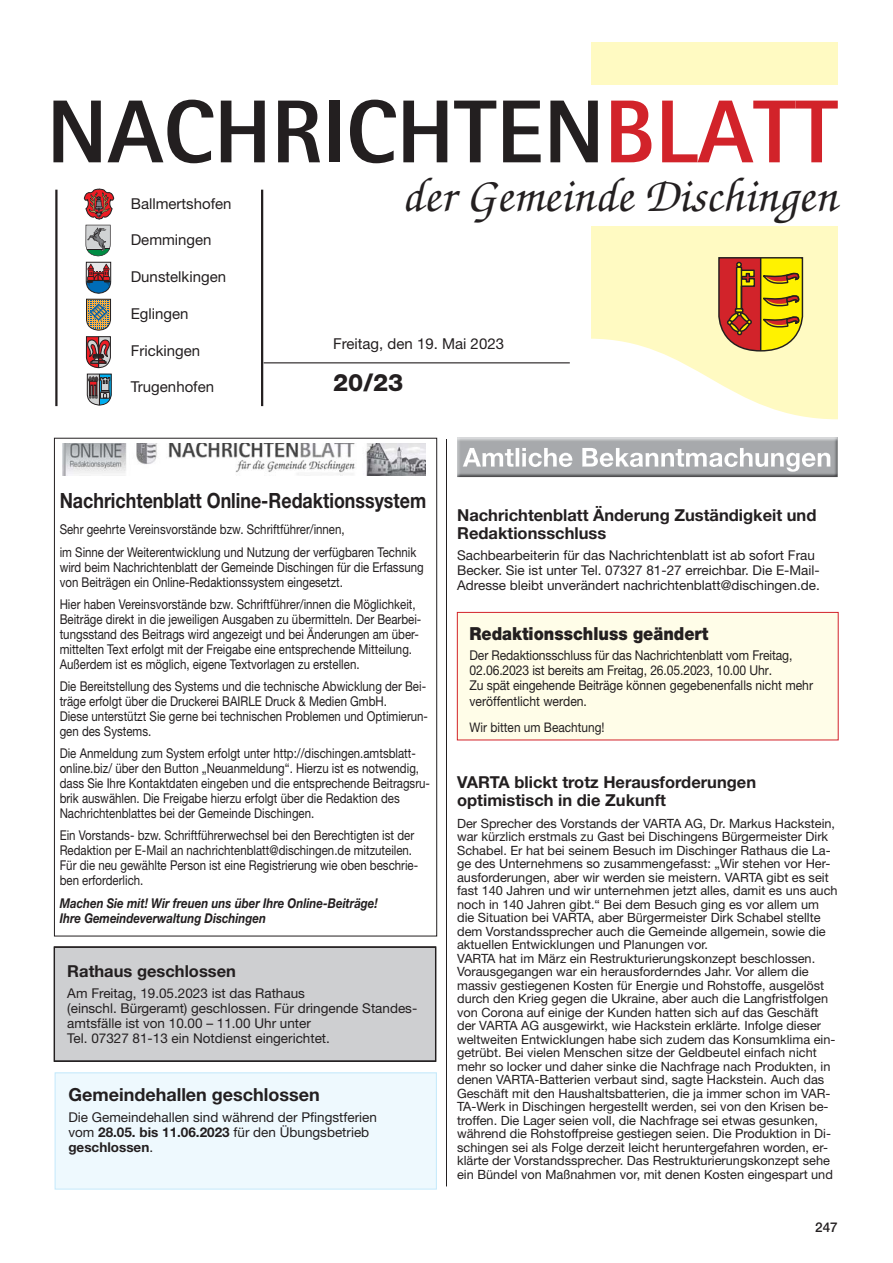
<style>
.page{position:relative;width:893px;height:1263px;background:#fff}
.page>*{position:absolute;margin:0;border:0;box-sizing:border-box;transform-origin:0 0}
.t1{font:800 89.4px "Rotis Sans Serif";color:#231f20}
.t2{font:italic 500 49.2px "Zapf Chancery";color:#231f20}
.t3{font:800 24px "Helvetica Neue LT Std";color:#231f20}
.t4{font:700 21px "Helvetica Neue LT Std";color:#231f20;scale:.85 1}
.t5{font:900 18px "Helvetica Neue LT Std";color:#231f20;scale:.9 1}
.t6{font:700 18px "Helvetica Neue LT Std";color:#231f20}
.t7{font:700 16.5px/18px "Helvetica Neue LT Std";color:#231f20}
.t8{font:15px "Helvetica Neue LT Std";color:#231f20}
.t9{font:13.5px/15px "Helvetica Neue LT Std";color:#231f20;scale:.85 1}
.t10{font:13.5px/15px "Helvetica Neue LT Std";color:#231f20}
.t11{font:13.5px/15px "Helvetica Neue LT Std";color:#231f20;scale:.9 1}
.t12{font:italic 700 13.5px/15px "Helvetica Neue LT Std";color:#231f20;scale:.85 1}
.t13{font:500 13.5px "Helvetica Neue LT Std";color:#231f20}
.t14{font:13.2px "Helvetica Neue LT Std";color:#231f20;scale:.9 1}
.t15{font:12.75px/13.5px "Helvetica Neue LT Std";color:#231f20}
.s1{color:#d2232a}
.s2{font-weight:700}
</style>
<div class="page">
<hr style="left:446px;top:438px;width:1px;height:748px;background:#231f20">
<div style="left:591px;top:43px;width:246px;height:42px;background:#fffac2"></div>
<div style="left:591px;top:226px;width:247px;height:47px;background:#fffac2"></div>
<svg style="left:591px;top:257px;width:247px;height:162px"></svg>
<hr style="left:741px;top:270px;width:1px;height:38px;background:#231f20">
<hr style="left:261px;top:190px;width:2px;height:216px;background:#231f20">
<hr style="left:55px;top:190px;width:3px;height:216px;background:#231f20">
<svg style="left:86px;top:262px;width:26px;height:144px"></svg>
<svg style="left:86px;top:225px;width:25px;height:31px"></svg>
<svg style="left:84px;top:189px;width:30px;height:30px"></svg>
<hr style="left:264px;top:362px;width:306px;height:1px;background:#231f20">
<img style="left:457px;top:437px;width:381px;height:40px">
<img style="left:463px;top:448px;width:367px;height:24px">
<img style="left:463px;top:448px;width:244px;height:19px">
<div style="left:457px;top:612px;width:381px;height:128px;background:#fffde8"></div>
<div style="left:457px;top:612px;width:381px;height:128px;border:1px solid #d2232a"></div>
<img style="left:62px;top:444px;width:363px;height:31px">
<div style="left:55px;top:1073px;width:381px;height:116px;background:#eef9fe"></div>
<div style="left:55px;top:1072px;width:382px;height:117px;border:1px solid #c7eafb"></div>
<div style="left:57px;top:949px;width:376px;height:110px;background:#cecfd1"></div>
<div style="left:55px;top:947px;width:380px;height:114px;border:1px solid #231f20"></div>
<h1 class="t1" style="left:47px;top:101px;width:793px">NACHRICHTEN<span class="s1">BLATT</span></h1>
<p class="t8" style="left:131px;top:198px;width:102px">Ballmertshofen</p>
<p class="t8" style="left:131px;top:235px;width:82px">Demmingen</p>
<p class="t8" style="left:131px;top:271px;width:97px">Dunstelkingen</p>
<p class="t8" style="left:131px;top:308px;width:59px">Eglingen</p>
<p class="t8" style="left:131px;top:345px;width:71px">Frickingen</p>
<p class="t8" style="left:131px;top:382px;width:85px">Trugenhofen</p>
<h2 class="t2" style="left:402px;top:175px;width:437px">der Gemeinde Dischingen</h2>
<p class="t8" style="left:333px;top:339px;width:172px">Freitag, den 19. Mai 2023</p>
<h3 class="t3" style="left:333px;top:374px;width:72px">20/23</h3>
<h3 class="t4" style="left:60px;top:493px;width:433px">Nachrichtenblatt Online-Redaktionssystem</h3>
<p class="t9" style="left:60px;top:519px;width:421px;line-height:23.5px">Sehr geehrte Vereinsvorstände bzw. Schriftführer/innen,<br>im Sinne der Weiterentwicklung und Nutzung der verfügbaren Technik</p>
<p class="t9" style="left:60px;top:562px;width:430px">wird beim Nachrichtenblatt der Gemeinde Dischingen für die Erfassung von Beiträgen ein Online-Redaktionssystem eingesetzt.</p>
<p class="t9" style="left:60px;top:598px;width:427px">Hier haben Vereinsvorstände bzw. Schriftführer/innen die Möglichkeit, Beiträge direkt in die jeweiligen Ausgaben zu übermitteln. Der Bearbei&shy;tungsstand des Beitrags wird angezeigt und bei Änderungen am über&shy;mittelten Text erfolgt mit der Freigabe eine entsprechende Mitteilung.<br>Außerdem ist es möglich, eigene Textvorlagen zu erstellen.</p>
<p class="t9" style="left:60px;top:680px;width:435px">Die Bereitstellung des Systems und die technische Abwicklung der Bei&shy;träge erfolgt über die Druckerei BAIRLE Druck &amp; Medien GmbH.<br>Diese unterstützt Sie gerne bei technischen Problemen und Optimierun&shy;gen des Systems.</p>
<p class="t9" style="left:60px;top:747px;width:437px">Die Anmeldung zum System erfolgt unter http://dischingen.amtsblatt&shy;online.biz/ über den Button „Neuanmeldung“. Hierzu ist es notwendig, dass Sie Ihre Kontaktdaten eingeben und die entsprechende Beitragsru&shy;brik auswählen. Die Freigabe hierzu erfolgt über die Redaktion des Nachrichtenblattes bei der Gemeinde Dischingen.</p>
<p class="t9" style="left:60px;top:830px;width:423px">Ein Vorstands- bzw. Schriftführerwechsel bei den Berechtigten ist der Redaktion per E-Mail an nachrichtenblatt@dischingen.de mitzuteilen.<br>Für die neu gewählte Person ist eine Registrierung wie oben beschrie&shy;ben erforderlich.</p>
<p class="t12" style="left:60px;top:897px;width:376px">Machen Sie mit! Wir freuen uns über Ihre Online-Beiträge!<br>Ihre Gemeindeverwaltung Dischingen</p>
<p class="t7" style="left:67px;top:963px;width:170px">Rathaus geschlossen</p>
<p class="t10" style="left:67px;top:987px;width:351px">Am Freitag, 19.05.2023 ist das Rathaus<br>(einschl. Bürgeramt) geschlossen. Für dringende Standes&shy;amtsfälle ist von 10.00 – 11.00 Uhr unter<br>Tel. 07327 81-13 ein Notdienst eingerichtet.</p>
<h3 class="t6" style="left:68px;top:1088px;width:253px">Gemeindehallen geschlossen</h3>
<p class="t10" style="left:68px;top:1112px;width:310px">Die Gemeindehallen sind während der Pfingstferien vom <span class="s2">28.05. bis 11.06.2023</span> für den Übungsbetrieb <span class="s2">geschlossen</span>.</p>
<p class="t7" style="left:457px;top:507px;width:361px">Nachrichtenblatt Änderung Zuständigkeit und<br>Redaktionsschluss</p>
<p class="t10" style="left:457px;top:549px;width:364px">Sachbearbeiterin für das Nachrichtenblatt ist ab sofort Frau<br>Becker. Sie ist unter Tel. 07327 81-27 erreichbar. Die E-Mail-<br>Adresse bleibt unverändert nachrichtenblatt@dischingen.de.</p>
<h3 class="t5" style="left:470px;top:627px;width:267px">Redaktionsschluss geändert</h3>
<p class="t11" style="left:470px;top:649px;width:383px">Der Redaktionsschluss für das Nachrichtenblatt vom Freitag,<br>02.06.2023 ist bereits am Freitag, 26.05.2023, 10.00 Uhr.<br>Zu spät eingehende Beiträge können gegebenenfalls nicht mehr</p>
<p class="t11" style="left:470px;top:695px;width:132px">veröffentlicht werden.</p>
<p class="t14" style="left:470px;top:722px;width:152px">Wir bitten um Beachtung!</p>
<p class="t7" style="left:457px;top:775px;width:301px">VARTA blickt trotz Herausforderungen optimistisch in die Zukunft</p>
<p class="t15" style="left:457px;top:818px;width:382px">Der Sprecher des Vorstands der VARTA AG, Dr. Markus Hackstein, war kürzlich erstmals zu Gast bei Dischingens Bürgermeister Dirk Schabel. Er hat bei seinem Besuch im Dischinger Rathaus die La&shy;ge des Unternehmens so zusammengefasst: „Wir stehen vor Her&shy;ausforderungen, aber wir werden sie meistern. VARTA gibt es seit fast 140 Jahren und wir unternehmen jetzt alles, damit es uns auch noch in 140 Jahren gibt.“ Bei dem Besuch ging es vor allem um die Situation bei VARTA, aber Bürgermeister Dirk Schabel stellte dem Vorstandssprecher auch die Gemeinde allgemein, sowie die aktuellen Entwicklungen und Planungen vor.<br>VARTA hat im März ein Restrukturierungskonzept beschlossen.<br>Vorausgegangen war ein herausforderndes Jahr. Vor allem die massiv gestiegenen Kosten für Energie und Rohstoffe, ausgelöst durch den Krieg gegen die Ukraine, aber auch die Langfristfolgen von Corona auf einige der Kunden hatten sich auf das Geschäft der VARTA AG ausgewirkt, wie Hackstein erklärte. Infolge dieser weltweiten Entwicklungen habe sich zudem das Konsumklima ein&shy;getrübt. Bei vielen Menschen sitze der Geldbeutel einfach nicht mehr so locker und daher sinke die Nachfrage nach Produkten, in denen VARTA-Batterien verbaut sind, sagte Hackstein. Auch das Geschäft mit den Haushaltsbatterien, die ja immer schon im VAR-TA-Werk in Dischingen hergestellt werden, sei von den Krisen be&shy;troffen. Die Lager seien voll, die Nachfrage sei etwas gesunken, während die Rohstoffpreise gestiegen seien. Die Produktion in Di&shy;schingen sei als Folge derzeit leicht heruntergefahren worden, er&shy;klärte der Vorstandssprecher. Das Restrukturierungskonzept sehe ein Bündel von Maßnahmen vor, mit denen Kosten eingespart und</p>
<p class="t13" style="left:815px;top:1222px;width:24px">247</p>
</div>
